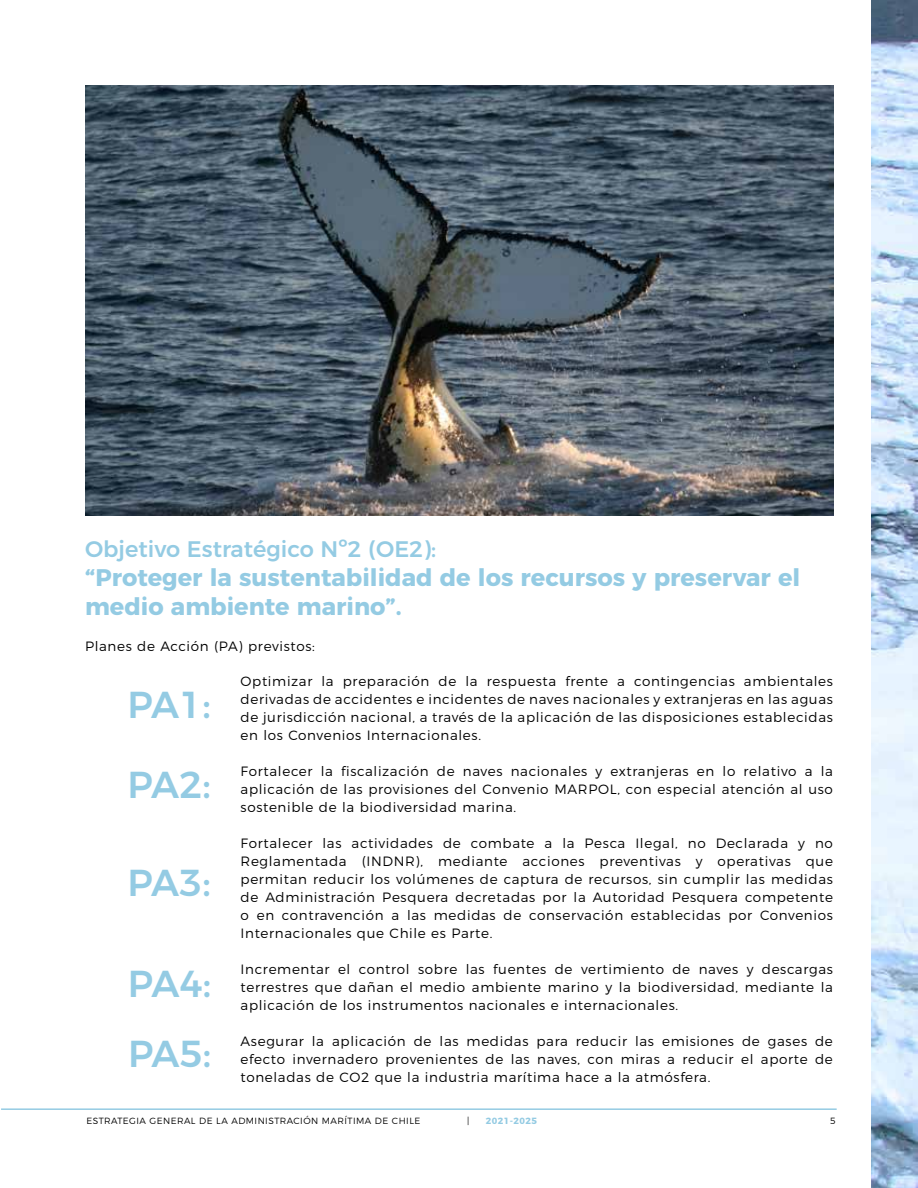
<style>
.page{position:relative;width:918px;height:1188px;background:#fff}
.page>*{position:absolute;margin:0;border:0;box-sizing:border-box;transform-origin:0 0}
.t1{font:500 37.5px/80.4px "Montserrat";letter-spacing:-.025em;color:#94cbe3}
.t2{font:700 24px/28.8px "Montserrat";color:#94cbe3}
.t3{font:500 22.5px "Montserrat";color:#94cbe3}
.t4{font:300 13.5px/18px "Montserrat";letter-spacing:.05em;color:#000;text-align:justify}
.t5{font:300 9px "Montserrat";letter-spacing:.05em;color:#000}
.t6{font:700 9px "Montserrat";letter-spacing:.05em;color:#94cbe3}
</style>
<div class="page">
<img style="left:85px;top:85px;width:748px;height:430px">
<img style="left:872px;top:0;width:46px;height:1188px">
<hr style="left:1px;top:1108px;width:836px;height:2px;background:#94cbe3">
<h3 class="t3" style="left:85px;top:531px;width:353px">Objetivo Estratégico Nº2 (OE2):</h3>
<h2 class="t2" style="left:85px;top:561px;width:717px">“Proteger la sustentabilidad de los recursos y preservar el medio ambiente marino”.</h2>
<p class="t4" style="left:85px;top:636px;width:231px">Planes de Acción (PA) previstos:</p>
<h1 class="t1" style="left:128px;top:662px;width:85px">PA1:<br>PA2:</h1>
<p class="t4" style="left:241px;top:671px;width:594px">Optimizar la preparación de la respuesta frente a contingencias ambientales derivadas de accidentes e incidentes de naves nacionales y extranjeras en las aguas de jurisdicción nacional, a través de la aplicación de las disposiciones establecidas en los Convenios Internacionales.</p>
<p class="t4" style="left:241px;top:761px;width:594px">Fortalecer la fiscalización de naves nacionales y extranjeras en lo relativo a la aplicación de las provisiones del Convenio MARPOL, con especial atención al uso sostenible de la biodiversidad marina.</p>
<p class="t4" style="left:241px;top:833px;width:594px">Fortalecer las actividades de combate a la Pesca Ilegal, no Declarada y no Reglamentada (INDNR), mediante acciones preventivas y operativas que permitan reducir los volúmenes de captura de recursos, sin cumplir las medidas de Administración Pesquera decretadas por la Autoridad Pesquera competente o en contravención a las medidas de conservación establecidas por Convenios Internacionales que Chile es Parte.</p>
<p class="t4" style="left:241px;top:959px;width:594px">Incrementar el control sobre las fuentes de vertimiento de naves y descargas terrestres que dañan el medio ambiente marino y la biodiversidad, mediante la aplicación de los instrumentos nacionales e internacionales.</p>
<p class="t4" style="left:241px;top:1031px;width:594px">Asegurar la aplicación de las medidas para reducir las emisiones de gases de efecto invernadero provenientes de las naves, con miras a reducir el aporte de toneladas de CO2 que la industria marítima hace a la atmósfera.</p>
<p class="t5" style="left:86px;top:1114px;width:335px">ESTRATEGIA GENERAL DE LA ADMINISTRACIÓN MARÍTIMA DE CHILE</p>
<p class="t5" style="left:467px;top:1114px;width:4px">|</p>
<p class="t6" style="left:486px;top:1114px;width:53px">2021-2025</p>
<p class="t5" style="left:830px;top:1114px;width:7px">5</p>
<h1 class="t1" style="left:128px;top:840px;width:85px">PA3:</h1>
<h1 class="t1" style="left:128px;top:946px;width:85px;line-height:69.9px">PA4:<br>PA5:</h1>
</div>
